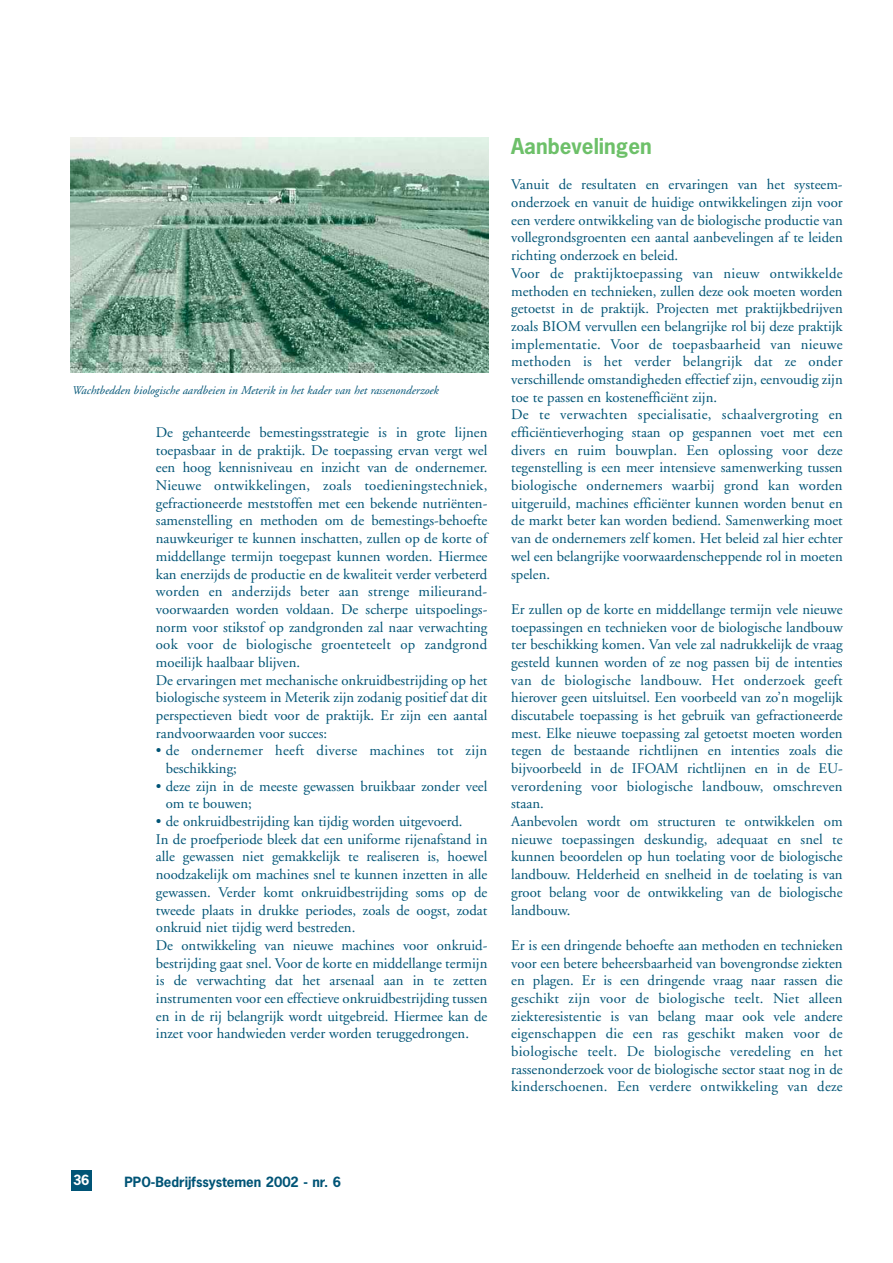
<style>
.page{position:relative;width:893px;height:1263px;background:#fff}
.page>*{position:absolute;margin:0;border:0;box-sizing:border-box;transform-origin:0 0}
.t1{font:700 20.7px "News Gothic";color:#6dc069}
.t2{font:14.7px/17.7px "Adobe Garamond";color:#005476}
.t3{font:14.7px/17.7px "Adobe Garamond";letter-spacing:.02em;color:#005476}
.t4{font:700 13.2px "News Gothic";color:#005476}
.t5{font:700 13.2px "News Gothic";color:#fff}
.t6{font:italic 11.85px "Adobe Garamond";color:#005476}
</style>
<div class="page">
<svg style="left:70px;top:137px;width:419px;height:1054px"></svg>
<p class="t6" style="left:72px;top:385px;width:368px">Wachtbedden biologische aardbeien in Meterik in het kader van het rassenonderzoek</p>
<p class="t2" style="left:156px;top:425px;width:333px">De gehanteerde bemestingsstrategie is in grote lijnen toepasbaar in de praktijk. De toepassing ervan vergt wel een hoog kennisniveau en inzicht van de ondernemer.<br>Nieuwe ontwikkelingen, zoals toedieningstechniek, gefractioneerde meststoffen met een bekende nutriënten&shy;samenstelling en methoden om de bemestings-behoefte nauwkeuriger te kunnen inschatten, zullen op de korte of middellange termijn toegepast kunnen worden. Hiermee kan enerzijds de productie en de kwaliteit verder verbeterd worden en anderzijds beter aan strenge milieurand&shy;voorwaarden worden voldaan. De scherpe uitspoelings&shy;norm voor stikstof op zandgronden zal naar verwachting ook voor de biologische groenteteelt op zandgrond moeilijk haalbaar blijven.<br>De ervaringen met mechanische onkruidbestrijding op het biologische systeem in Meterik zijn zodanig positief dat dit perspectieven biedt voor de praktijk. Er zijn een aantal randvoorwaarden voor succes:</p>
<p class="t3" style="left:166px;top:743px;width:323px;text-indent:-10px">• de ondernemer heeft diverse machines tot zijn beschikking;</p>
<p class="t2" style="left:166px;top:779px;width:323px;text-indent:-10px">• deze zijn in de meeste gewassen bruikbaar zonder veel om te bouwen;</p>
<p class="t2" style="left:156px;top:814px;width:333px">• de onkruidbestrijding kan tijdig worden uitgevoerd.<br>In de proefperiode bleek dat een uniforme rijenafstand in alle gewassen niet gemakkelijk te realiseren is, hoewel noodzakelijk om machines snel te kunnen inzetten in alle gewassen. Verder komt onkruidbestrijding soms op de tweede plaats in drukke periodes, zoals de oogst, zodat onkruid niet tijdig werd bestreden.<br>De ontwikkeling van nieuwe machines voor onkruid&shy;bestrijding gaat snel. Voor de korte en middellange termijn is de verwachting dat het arsenaal aan in te zetten instrumenten voor een effectieve onkruidbestrijding tussen en in de rij belangrijk wordt uitgebreid. Hiermee kan de inzet voor handwieden verder worden teruggedrongen.</p>
<h1 class="t1" style="left:511px;top:138px;width:142px">Aanbevelingen</h1>
<p class="t2" style="left:511px;top:177px;width:333px">Vanuit de resultaten en ervaringen van het systeem&shy;onderzoek en vanuit de huidige ontwikkelingen zijn voor een verdere ontwikkeling van de biologische productie van vollegrondsgroenten een aantal aanbevelingen af te leiden richting onderzoek en beleid.<br>Voor de praktijktoepassing van nieuw ontwikkelde methoden en technieken, zullen deze ook moeten worden getoetst in de praktijk. Projecten met praktijkbedrijven zoals BIOM vervullen een belangrijke rol bij deze praktijk implementatie. Voor de toepasbaarheid van nieuwe methoden is het verder belangrijk dat ze onder verschillende omstandigheden effectief zijn, eenvoudig zijn toe te passen en kostenefficiënt zijn.<br>De te verwachten specialisatie, schaalvergroting en efficiëntieverhoging staan op gespannen voet met een divers en ruim bouwplan. Een oplossing voor deze tegenstelling is een meer intensieve samenwerking tussen biologische ondernemers waarbij grond kan worden uitgeruild, machines efficiënter kunnen worden benut en de markt beter kan worden bediend. Samenwerking moet van de ondernemers zelf komen. Het beleid zal hier echter wel een belangrijke voorwaardenscheppende rol in moeten spelen.</p>
<p class="t2" style="left:511px;top:602px;width:333px">Er zullen op de korte en middellange termijn vele nieuwe toepassingen en technieken voor de biologische landbouw ter beschikking komen. Van vele zal nadrukkelijk de vraag gesteld kunnen worden of ze nog passen bij de intenties van de biologische landbouw. Het onderzoek geeft hierover geen uitsluitsel. Een voorbeeld van zo’n mogelijk discutabele toepassing is het gebruik van gefractioneerde mest. Elke nieuwe toepassing zal getoetst moeten worden tegen de bestaande richtlijnen en intenties zoals die bijvoorbeeld in de IFOAM richtlijnen en in de EU&shy;verordening voor biologische landbouw, omschreven staan.<br>Aanbevolen wordt om structuren te ontwikkelen om nieuwe toepassingen deskundig, adequaat en snel te kunnen beoordelen op hun toelating voor de biologische landbouw. Helderheid en snelheid in de toelating is van groot belang voor de ontwikkeling van de biologische landbouw.</p>
<p class="t2" style="left:511px;top:938px;width:333px;text-align:justify">Er is een dringende behoefte aan methoden en technieken voor een betere beheersbaarheid van bovengrondse ziekten en plagen. Er is een dringende vraag naar rassen die geschikt zijn voor de biologische teelt. Niet alleen ziekteresistentie is van belang maar ook vele andere eigenschappen die een ras geschikt maken voor de biologische teelt. De biologische veredeling en het rassenonderzoek voor de biologische sector staat nog in de kinderschoenen. Een verdere ontwikkeling van deze</p>
<p class="t5" style="left:73px;top:1175px;width:18px">36</p>
<p class="t4" style="left:125px;top:1176px;width:218px">PPO-Bedrijfssystemen 2002 - nr. 6</p>
</div>
